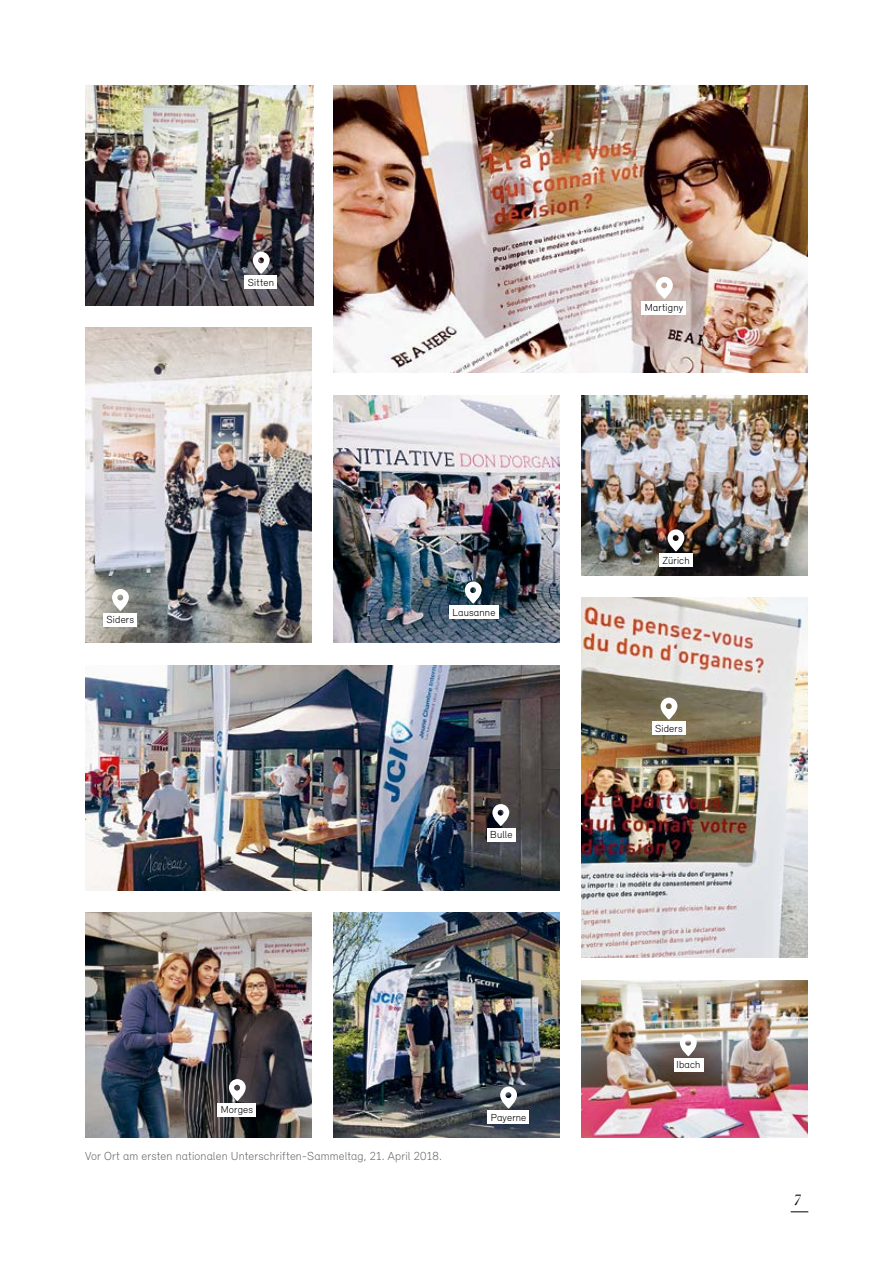
<style>
.page{position:relative;width:893px;height:1263px;background:#fff}
.page>*{position:absolute;margin:0;border:0;box-sizing:border-box;transform-origin:0 0}
.t1{font:italic 15px "Didot LT";color:#000}
.t2{font:300 12px "Relevant";letter-spacing:.01em;color:#6e6e6e}
.t3{font:300 10.5px "Relevant";letter-spacing:.015em;color:#000}
</style>
<div class="page">
<img style="left:85px;top:85px;width:228px;height:220px">
<img style="left:333px;top:85px;width:475px;height:288px">
<img style="left:333px;top:395px;width:227px;height:248px">
<img style="left:581px;top:395px;width:227px;height:180px">
<img style="left:581px;top:598px;width:227px;height:360px">
<img style="left:581px;top:980px;width:227px;height:158px">
<img style="left:85px;top:328px;width:227px;height:315px">
<img style="left:85px;top:665px;width:475px;height:225px">
<img style="left:85px;top:913px;width:227px;height:225px">
<img style="left:333px;top:913px;width:227px;height:225px">
<div style="left:449px;top:606px;width:49px;height:13px;background:#fff"></div>
<svg style="left:465px;top:581px;width:17px;height:23px"></svg>
<div style="left:659px;top:554px;width:34px;height:13px;background:#fff"></div>
<svg style="left:667px;top:529px;width:17px;height:22px"></svg>
<div style="left:487px;top:828px;width:28px;height:13px;background:#fff"></div>
<svg style="left:492px;top:804px;width:17px;height:22px"></svg>
<div style="left:487px;top:1111px;width:42px;height:13px;background:#fff"></div>
<svg style="left:500px;top:1086px;width:17px;height:22px"></svg>
<div style="left:218px;top:1103px;width:38px;height:13px;background:#fff"></div>
<svg style="left:229px;top:1079px;width:17px;height:22px"></svg>
<div style="left:674px;top:1058px;width:29px;height:13px;background:#fff"></div>
<svg style="left:680px;top:1034px;width:17px;height:22px"></svg>
<div style="left:652px;top:722px;width:34px;height:13px;background:#fff"></div>
<svg style="left:660px;top:698px;width:17px;height:22px"></svg>
<div style="left:642px;top:301px;width:44px;height:13px;background:#fff"></div>
<svg style="left:656px;top:277px;width:17px;height:22px"></svg>
<div style="left:245px;top:276px;width:32px;height:13px;background:#fff"></div>
<svg style="left:253px;top:252px;width:17px;height:22px"></svg>
<div style="left:104px;top:613px;width:33px;height:13px;background:#fff"></div>
<svg style="left:112px;top:589px;width:17px;height:22px"></svg>
<svg style="left:791px;top:1211px;width:17px;height:1px"></svg>
<p class="t3" style="left:248px;top:276px;width:28px">Sitten</p>
<p class="t3" style="left:107px;top:613px;width:29px">Siders</p>
<p class="t3" style="left:452px;top:606px;width:44px">Lausanne</p>
<p class="t3" style="left:490px;top:828px;width:24px">Bulle</p>
<p class="t3" style="left:221px;top:1103px;width:34px">Morges</p>
<p class="t2" style="left:85px;top:1149px;width:358px">Vor Ort am ersten nationalen Unterschriften-Sammeltag, 21. April 2018.</p>
<p class="t3" style="left:491px;top:1111px;width:37px">Payerne</p>
<p class="t3" style="left:645px;top:301px;width:40px">Martigny</p>
<p class="t3" style="left:662px;top:554px;width:29px">Zürich</p>
<p class="t3" style="left:655px;top:722px;width:29px">Siders</p>
<p class="t3" style="left:677px;top:1059px;width:25px">Ibach</p>
<h1 class="t1" style="left:794px;top:1191px;width:9px">7</h1>
</div>
